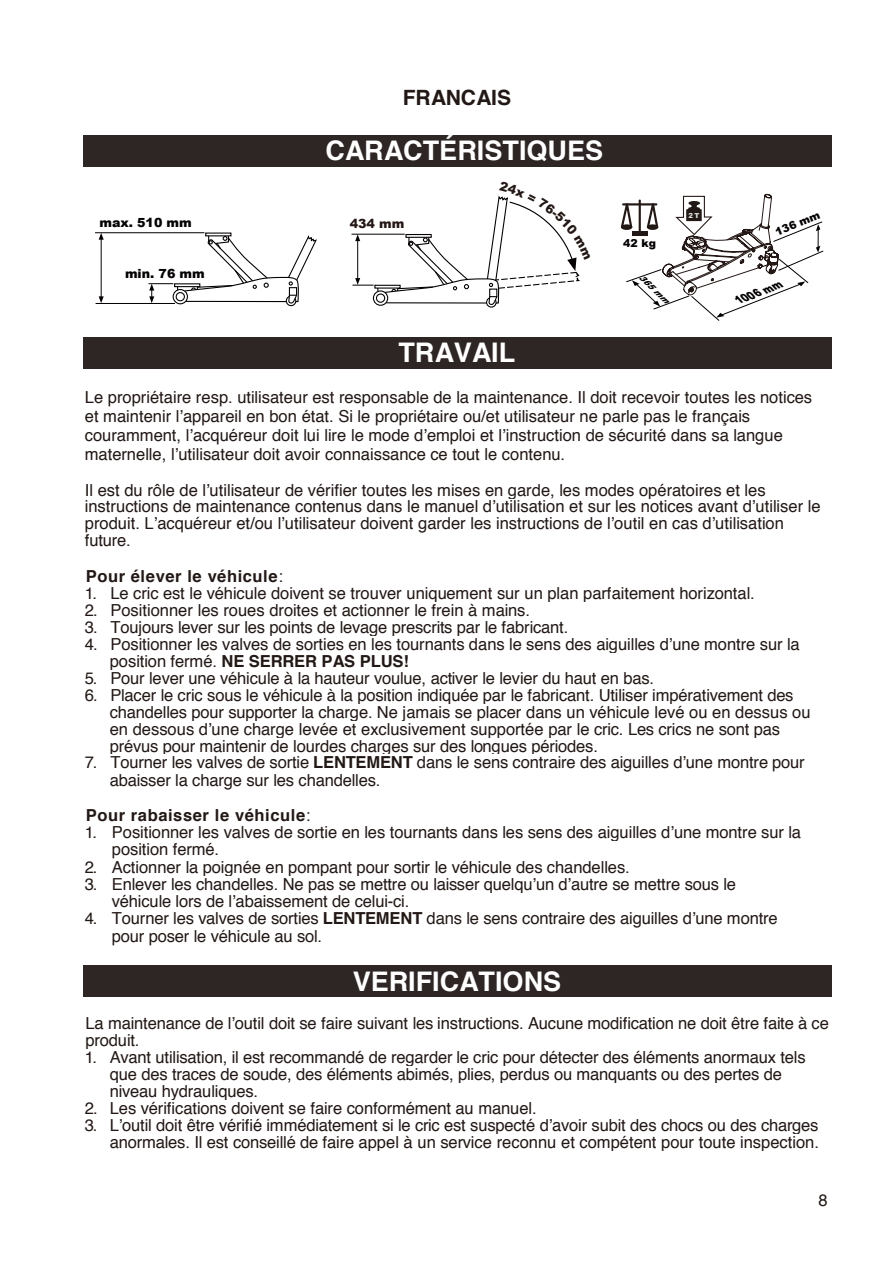
<style>
.page{position:relative;width:893px;height:1263px;background:#fff}
.page>*{position:absolute;margin:0;border:0;box-sizing:border-box;transform-origin:0 0}
.t1{font:700 27px "Helvetica";color:#fff}
.t2{font:700 21px "Helvetica";letter-spacing:-.005em;color:#221815}
.t3{font:16.5px/17px "Helvetica";letter-spacing:-.005em;color:#221815}
.t4{font:700 16.5px "Helvetica";letter-spacing:.03em;color:#221815}
.t5{font:900 12.6px "Arial";color:#040001}
.t6{font:900 12.6px "Arial";color:#231815}
.t7{font:italic 900 11.4px "Arial";color:#040001;scale:.85 1}
.t8{font:900 10.95px "Arial";color:#040001}
.t9{font:italic 900 7.8px "Arial";color:#040001;scale:1.08 1}
.t10{font:900 6.9px "Arial";color:#dcdddd}
.s1{font-weight:400}
.s2{font-weight:700}
</style>
<div class="page">
<div style="left:83px;top:338px;width:748px;height:31px;background:#2e2624"></div>
<div style="left:83px;top:966px;width:748px;height:31px;background:#2e2624"></div>
<div style="left:83px;top:136px;width:748px;height:31px;background:#2e2624"></div>
<div style="left:173px;top:289px;width:15px;height:15px;border:1px solid #040001;border-radius:50%"></div>
<div style="left:176px;top:292px;width:9px;height:9px;border:1px solid #040001;border-radius:50%"></div>
<div style="left:174px;top:283px;width:26px;height:4px;border:1px solid #040001"></div>
<svg style="left:184px;top:234px;width:133px;height:73px"></svg>
<hr style="left:95px;top:232px;width:109px;height:1px;background:#040001">
<hr style="left:96px;top:303px;width:79px;height:1px;background:#040001">
<svg style="left:149px;top:283px;width:29px;height:20px"></svg>
<hr style="left:101px;top:237px;width:1px;height:61px;background:#040001">
<svg style="left:99px;top:233px;width:5px;height:7px"></svg>
<svg style="left:99px;top:296px;width:5px;height:7px"></svg>
<div style="left:373px;top:290px;width:15px;height:16px;border:1px solid #040001;border-radius:50%"></div>
<div style="left:376px;top:293px;width:9px;height:10px;border:1px solid #040001;border-radius:50%"></div>
<div style="left:374px;top:285px;width:27px;height:4px;border:1px solid #040001"></div>
<hr style="left:352px;top:234px;width:53px;height:1px;background:#040001">
<hr style="left:357px;top:239px;width:1px;height:41px;background:#040001">
<svg style="left:355px;top:234px;width:5px;height:7px"></svg>
<svg style="left:352px;top:278px;width:26px;height:13px"></svg>
<svg style="left:621px;top:193px;width:203px;height:128px"></svg>
<div style="left:647px;top:224px;width:11px;height:6px;background:#221815;border-radius:50%"></div>
<svg style="left:384px;top:195px;width:196px;height:113px"></svg>
<p class="t2" style="left:403px;top:80px;width:110px">FRANCAIS</p>
<h1 class="t1" style="left:326px;top:129px;width:279px">CARACTÉRISTIQUES</h1>
<p class="t5" style="left:99px;top:213px;width:94px">max. 510 mm</p>
<p class="t6" style="left:350px;top:214px;width:56px">434 mm</p>
<p class="t5" style="left:125px;top:264px;width:81px">min. 76 mm</p>
<p class="t8" style="left:623px;top:235px;width:34px">42 kg</p>
<p class="t9" style="left:644px;top:272px;width:36px;rotate:43deg">365 mm</p>
<p class="t10" style="left:688px;top:210px;width:12px">2T</p>
<p class="t8" style="left:773px;top:225px;width:49px;rotate:-22deg">136 mm</p>
<p class="t7" style="left:734px;top:293px;width:59px;rotate:-21deg">1006 mm</p>
<h1 class="t1" style="left:398px;top:331px;width:118px">TRAVAIL</h1>
<p class="t3" style="left:85px;top:388px;width:729px;line-height:18.9px">Le propriétaire resp. utilisateur est responsable de la maintenance. Il doit recevoir toutes les notices et maintenir lʼappareil en bon état. Si le propriétaire ou/et utilisateur ne parle pas le français couramment, lʼacquéreur doit lui lire le mode dʼemploi et lʼinstruction de sécurité dans sa langue maternelle, lʼutilisateur doit avoir connaissance ce tout le contenu.</p>
<p class="t3" style="left:85px;top:482px;width:737px">Il est du rôle de lʼutilisateur de vérifier toutes les mises en garde, les modes opératoires et les instructions de maintenance contenus dans le manuel dʼutilisation et sur les notices avant dʼutiliser le produit. Lʼacquéreur et/ou lʼutilisateur doivent garder les instructions de lʼoutil en cas dʼutilisation future.</p>
<p class="t4" style="left:86px;top:562px;width:199px">Pour élever le véhicule<span class="s1">:</span></p>
<p class="t3" style="left:85px;top:585px;width:671px">1. Le cric est le véhicule doivent se trouver uniquement sur un plan parfaitement horizontal.</p>
<p class="t3" style="left:85px;top:602px;width:447px">2. Positionner les roues droites et actionner le frein à mains.</p>
<p class="t3" style="left:85px;top:619px;width:485px">3. Toujours lever sur les points de levage prescrits par le fabricant.</p>
<p class="t3" style="left:110px;top:636px;width:692px;text-indent:-25px">4. Positionner les valves de sorties en les tournants dans le sens des aiguilles dʼune montre sur la position fermé. <span class="s2">NE SERRER PAS PLUS!</span></p>
<p class="t3" style="left:85px;top:670px;width:571px">5. Pour lever une véhicule à la hauteur voulue, activer le levier du haut en bas.</p>
<p class="t3" style="left:110px;top:687px;width:702px;text-indent:-25px">6. Placer le cric sous le véhicule à la position indiquée par le fabricant. Utiliser impérativement des chandelles pour supporter la charge. Ne jamais se placer dans un véhicule levé ou en dessus ou en dessous dʼune charge levée et exclusivement supportée par le cric. Les crics ne sont pas prévus pour maintenir de lourdes charges sur des longues périodes.</p>
<p class="t3" style="left:110px;top:755px;width:696px;text-indent:-25px">7. Tourner les valves de sortie <span class="s2">LENTEMENT</span> dans le sens contraire des aiguilles dʼune montre pour abaisser la charge sur les chandelles.</p>
<p class="t4" style="left:86px;top:802px;width:226px">Pour rabaisser le véhicule<span class="s1">:</span></p>
<p class="t3" style="left:112px;top:824px;width:691px;text-indent:-27px">1. Positionner les valves de sortie en les tournants dans les sens des aiguilles dʼune montre sur la position fermé.</p>
<p class="t3" style="left:85px;top:859px;width:546px">2. Actionner la poignée en pompant pour sortir le véhicule des chandelles.</p>
<p class="t3" style="left:112px;top:876px;width:626px;text-indent:-27px">3. Enlever les chandelles. Ne pas se mettre ou laisser quelquʼun dʼautre se mettre sous le véhicule lors de lʼabaissement de celui-ci.</p>
<p class="t3" style="left:112px;top:910px;width:667px;text-indent:-27px">4. Tourner les valves de sorties <span class="s2">LENTEMENT</span> dans le sens contraire des aiguilles dʼune montre pour poser le véhicule au sol.</p>
<h1 class="t1" style="left:353px;top:959px;width:210px">VERIFICATIONS</h1>
<p class="t3" style="left:86px;top:1015px;width:745px">La maintenance de lʼoutil doit se faire suivant les instructions. Aucune modification ne doit être faite à ce produit.</p>
<p class="t3" style="left:110px;top:1049px;width:697px;text-indent:-25px">1. Avant utilisation, il est recommandé de regarder le cric pour détecter des éléments anormaux tels que des traces de soude, des éléments abimés, plies, perdus ou manquants ou des pertes de niveau hydrauliques.</p>
<p class="t3" style="left:85px;top:1100px;width:453px">2. Les vérifications doivent se faire conformément au manuel.</p>
<p class="t3" style="left:85px;top:1117px;width:736px;text-align:right">3. Lʼoutil doit être vérifié immédiatement si le cric est suspecté dʼavoir subit des chocs ou des charges anormales. Il est conseillé de faire appel à un service reconnu et compétent pour toute inspection.</p>
<p class="t3" style="left:819px;top:1192px;width:11px">8</p>
</div>
